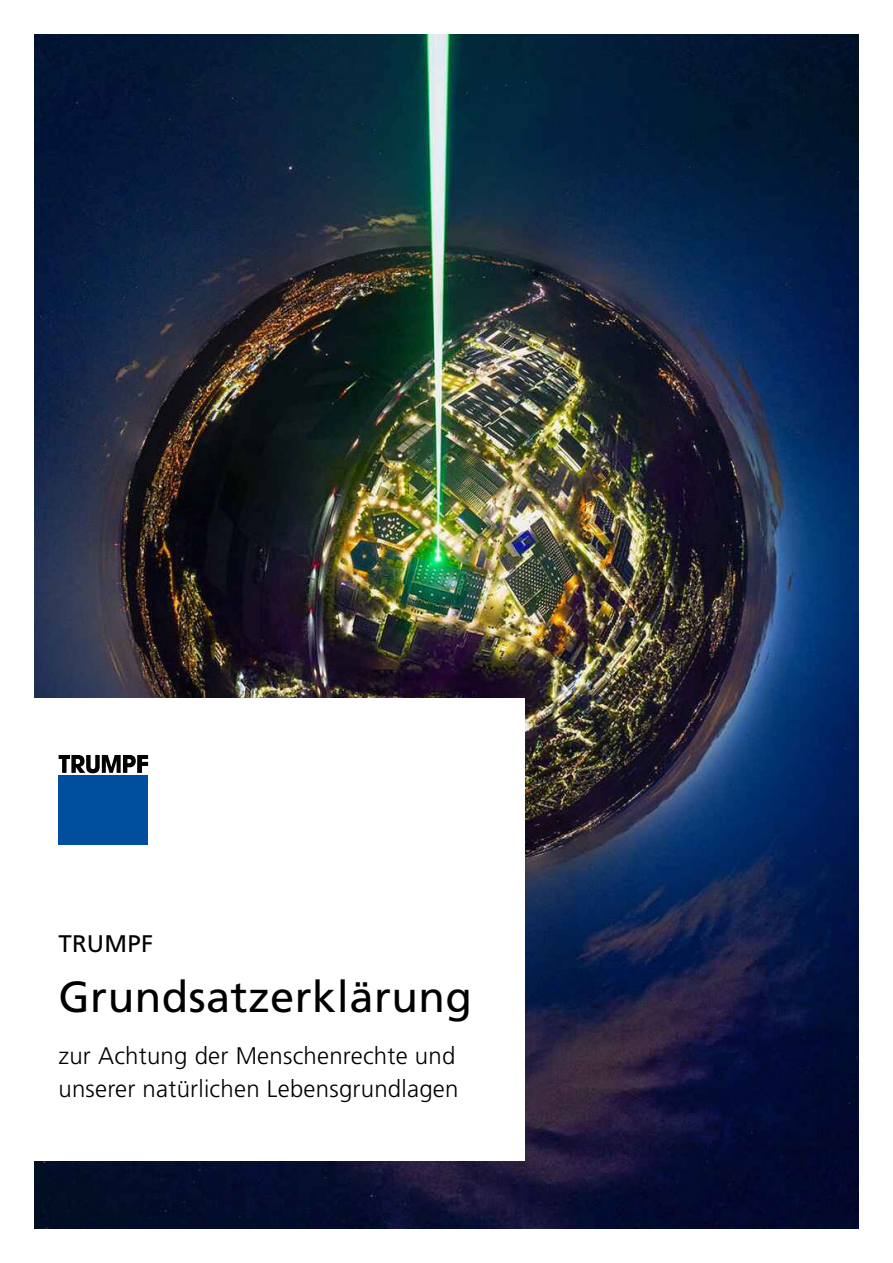
<style>
.page{position:relative;width:893px;height:1263px;background:#fff}
.page>*{position:absolute;margin:0;border:0;box-sizing:border-box;transform-origin:0 0}
.t1{font:43.5px "Frutiger LT Pro";letter-spacing:.01em;color:#000}
.t2{font:300 24px/33px "Frutiger LT Pro";letter-spacing:.01em;color:#000}
.t3{font:24px "Frutiger LT Pro";letter-spacing:.01em;color:#000}
</style>
<div class="page">
<img style="left:34px;top:34px;width:825px;height:1195px">
<div style="left:0;top:698px;width:525px;height:463px;background:#fff"></div>
<div style="left:59px;top:775px;width:89px;height:69px;background:#004f9f"></div>
<svg style="left:59px;top:755px;width:89px;height:18px"></svg>
<p class="t3" style="left:58px;top:929px;width:96px">TRUMPF</p>
<h1 class="t1" style="left:58px;top:971px;width:415px">Grundsatzerklärung</h1>
<p class="t2" style="left:58px;top:1039px;width:402px">zur Achtung der Menschenrechte und unserer natürlichen Lebensgrundlagen</p>
</div>
